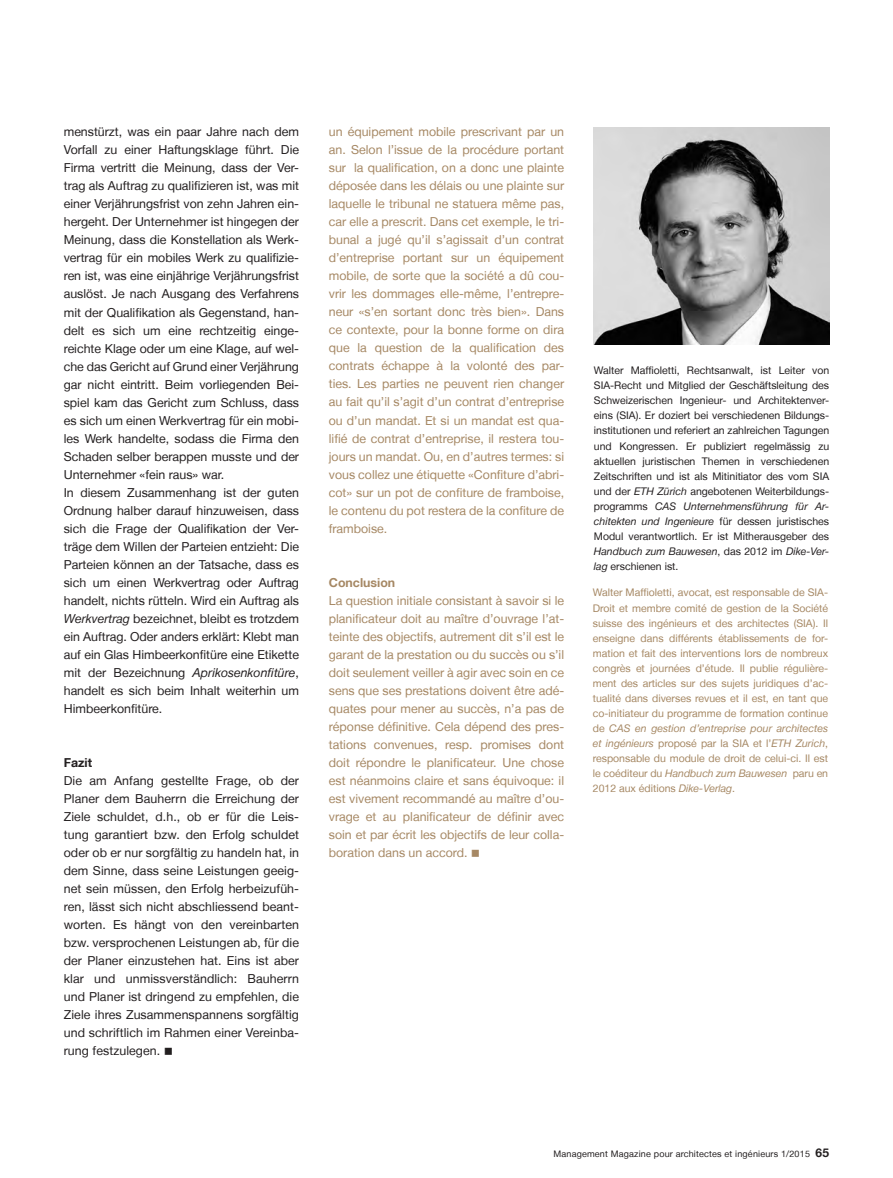
<style>
.page{position:relative;width:893px;height:1178px;background:#fff}
.page>*{position:absolute;margin:0;border:0;box-sizing:border-box;transform-origin:0 0}
.Lauftext_DE{font:12.3px/18px "Helvetica Neue LT";color:#231f20;text-align:justify}
.Lauftext_FR{font:12.3px/18px "Helvetica Neue LT";color:#a68864;text-align:justify}
.Lauftext_Titel_FR{font:700 12.3px "Helvetica Neue LT";color:#a68864}
.Lauftext_Titel_DE{font:700 12.3px "Helvetica Neue LT";color:#231f20}
.Legende_FR{font:10.5px/15px "Helvetica Neue LT";color:#a68864;text-align:justify}
.t1{font:10.5px/15px "Helvetica Neue LT";color:#231f20;text-align:justify}
.t2{font:9px "Helvetica Neue LT";letter-spacing:.02em;color:#231f20}
.s1{font-style:italic}
.s2{font-weight:700;font-size:12px}
</style>
<div class="page">
<img style="left:594px;top:128px;width:235px;height:216px">
<p class="Lauftext_DE" style="left:64px;top:123px;width:237px">menstürzt, was ein paar Jahre nach dem Vorfall zu einer Haftungsklage führt. Die Firma vertritt die Meinung, dass der Ver&shy;trag als Auftrag zu qualifizieren ist, was mit einer Verjährungsfrist von zehn Jahren ein&shy;hergeht. Der Unternehmer ist hingegen der Meinung, dass die Konstellation als Werk&shy;vertrag für ein mobiles Werk zu qualifizie&shy;ren ist, was eine einjährige Verjährungsfrist auslöst. Je nach Ausgang des Verfahrens mit der Qualifikation als Gegenstand, han&shy;delt es sich um eine rechtzeitig einge&shy;reichte Klage oder um eine Klage, auf wel&shy;che das Gericht auf Grund einer Verjährung gar nicht eintritt. Beim vorliegenden Bei&shy;spiel kam das Gericht zum Schluss, dass es sich um einen Werkvertrag für ein mobi&shy;les Werk handelte, sodass die Firma den Schaden selber berappen musste und der Unternehmer «fein raus» war.</p>
<p class="Lauftext_DE" style="left:64px;top:483px;width:237px">In diesem Zusammenhang ist der guten Ordnung halber darauf hinzuweisen, dass sich die Frage der Qualifikation der Ver&shy;träge dem Willen der Parteien entzieht: Die Parteien können an der Tatsache, dass es sich um einen Werkvertrag oder Auftrag handelt, nichts rütteln. Wird ein Auftrag als <span class="s1">Werkvertrag</span> bezeichnet, bleibt es trotzdem ein Auftrag. Oder anders erklärt: Klebt man auf ein Glas Himbeerkonfitüre eine Etikette mit der Bezeichnung <span class="s1">Aprikosenkonfitüre</span>, handelt es sich beim Inhalt weiterhin um Himbeerkonfitüre.</p>
<p class="Lauftext_Titel_DE" style="left:64px;top:755px;width:30px">Fazit</p>
<p class="Lauftext_DE" style="left:64px;top:771px;width:237px">Die am Anfang gestellte Frage, ob der Planer dem Bauherrn die Erreichung der Ziele schuldet, d.h., ob er für die Leis&shy;tung garantiert bzw. den Erfolg schuldet oder ob er nur sorgfältig zu handeln hat, in dem Sinne, dass seine Leistungen geeig&shy;net sein müssen, den Erfolg herbeizufüh&shy;ren, lässt sich nicht abschliessend beant&shy;worten. Es hängt von den vereinbarten bzw. versprochenen Leistungen ab, für die der Planer einzustehen hat. Eins ist aber klar und unmissverständlich: Bauherrn und Planer ist dringend zu empfehlen, die Ziele ihres Zusammenspannens sorgfältig und schriftlich im Rahmen einer Vereinba&shy;rung festzulegen.</p>
<p class="Lauftext_FR" style="left:329px;top:123px;width:237px">un équipement mobile prescrivant par un an. Selon l’issue de la procédure portant sur la qualification, on a donc une plainte déposée dans les délais ou une plainte sur laquelle le tribunal ne statuera même pas, car elle a prescrit. Dans cet exemple, le tri&shy;bunal a jugé qu’il s’agissait d’un contrat d’entreprise portant sur un équipement mobile, de sorte que la société a dû cou&shy;vrir les dommages elle-même, l’entrepre&shy;neur «s’en sortant donc très bien». Dans ce contexte, pour la bonne forme on dira que la question de la qualification des contrats échappe à la volonté des par&shy;ties. Les parties ne peuvent rien changer au fait qu’il s’agit d’un contrat d’entreprise ou d’un mandat. Et si un mandat est qua&shy;lifié de contrat d’entreprise, il restera tou&shy;jours un mandat. Ou, en d’autres termes: si vous collez une étiquette «Confiture d’abri&shy;cot» sur un pot de confiture de framboise, le contenu du pot restera de la confiture de framboise.</p>
<p class="Lauftext_Titel_FR" style="left:329px;top:574px;width:68px">Conclusion</p>
<p class="Lauftext_FR" style="left:329px;top:591px;width:237px">La question initiale consistant à savoir si le planificateur doit au maître d’ouvrage l’at&shy;teinte des objectifs, autrement dit s’il est le garant de la prestation ou du succès ou s’il doit seulement veiller à agir avec soin en ce sens que ses prestations doivent être adé&shy;quates pour mener au succès, n’a pas de réponse définitive. Cela dépend des pres&shy;tations convenues, resp. promises dont doit répondre le planificateur. Une chose est néanmoins claire et sans équivoque: il est vivement recommandé au maître d’ou&shy;vrage et au planificateur de définir avec soin et par écrit les objectifs de leur colla&shy;boration dans un accord.</p>
<p class="t1" style="left:594px;top:363px;width:237px">Walter Maffioletti, Rechtsanwalt, ist Leiter von SIA-Recht und Mitglied der Geschäftsleitung des Schweizerischen Ingenieur- und Architektenver&shy;eins (SIA). Er doziert bei verschiedenen Bildungs&shy;institutionen und referiert an zahlreichen Tagungen und Kongressen. Er publiziert regelmässig zu aktuellen juristischen Themen in verschiedenen Zeitschriften und ist als Mitinitiator des vom SIA und der <span class="s1">ETH Zürich</span> angebotenen Weiterbildungs&shy;programms <span class="s1">CAS Unternehmensführung für Ar&shy;chitekten und Ingenieure</span> für dessen juristisches Modul verantwortlich. Er ist Mitherausgeber des <span class="s1">Handbuch zum Bauwesen</span>, das 2012 im <span class="s1">Dike-Ver&shy;lag</span> erschienen ist.</p>
<p class="Legende_FR" style="left:593px;top:585px;width:237px">Walter Maffioletti, avocat, est responsable de SIA-Droit et membre comité de gestion de la Société suisse des ingénieurs et des architectes (SIA). Il enseigne dans différents établissements de for&shy;mation et fait des interventions lors de nombreux congrès et journées d’étude. Il publie régulière&shy;ment des articles sur des sujets juridiques d’ac&shy;tualité dans diverses revues et il est, en tant que co-initiateur du programme de formation continue de <span class="s1">CAS en gestion d’entreprise pour architectes et ingénieurs</span> proposé par la SIA et l’<span class="s1">ETH Zurich</span>, responsable du module de droit de celui-ci. Il est le coéditeur du <span class="s1">Handbuch zum Bauwesen</span> paru en 2012 aux éditions <span class="s1">Dike-Verlag</span>.</p>
<p class="t2" style="left:553px;top:1148px;width:277px">Management Magazine pour architectes et ingénieurs 1/2015 <span class="s2">65</span></p>
</div>
